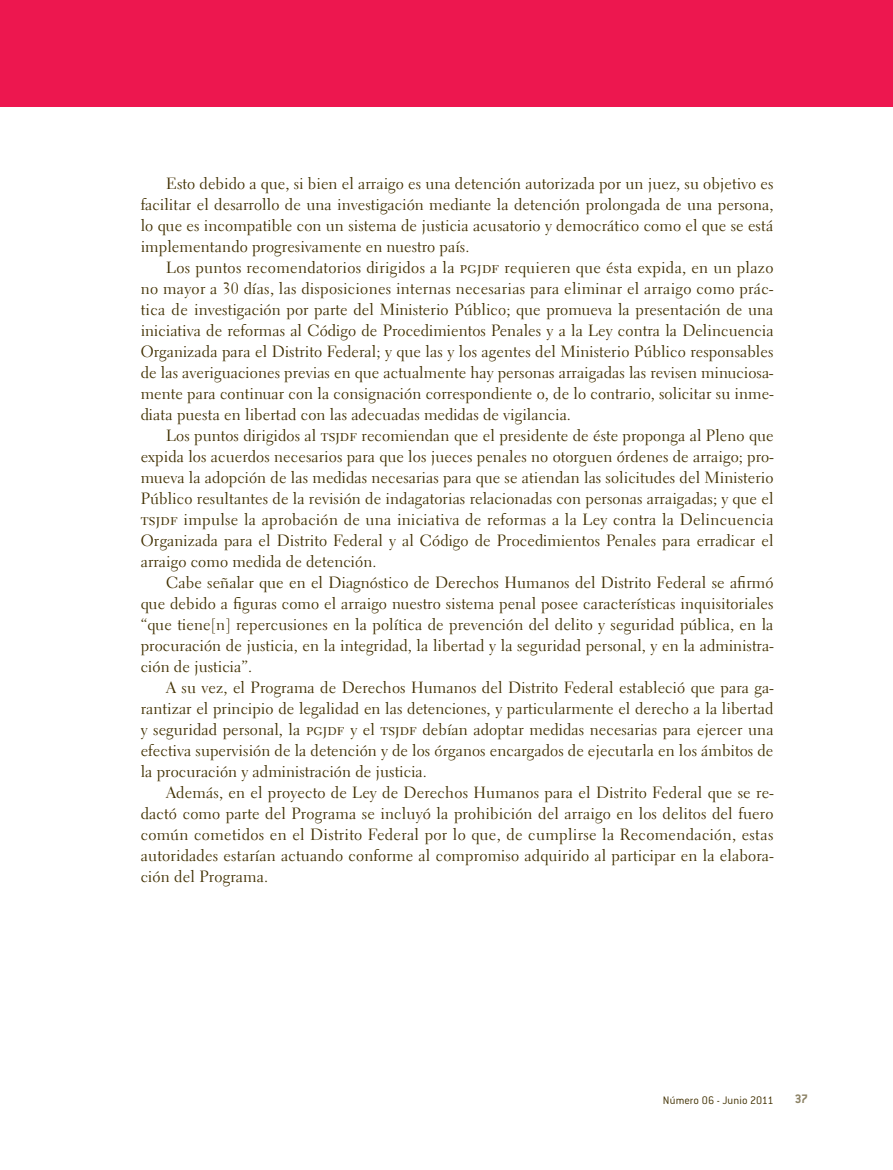
<style>
.page{position:relative;width:893px;height:1170px;background:#fff}
.page>*{position:absolute;margin:0;border:0;box-sizing:border-box;transform-origin:0 0}
.t1{font:16.2px/21px "Electra LT Std";letter-spacing:.005em;color:#413000;text-align:justify}
.t2{font:700 13.5px "Conduit ITC Std";color:#8d8366}
.t3{font:300 12px "Conduit ITC Std";letter-spacing:.02em;color:#413000}
</style>
<div class="page">
<div style="left:0;top:0;width:893px;height:106px;background:#ed174f"></div>
<p class="t1" style="left:141px;top:173px;width:634px;text-indent:26px">Esto debido a que, si bien el arraigo es una detención autorizada por un juez, su objetivo es facilitar el desarrollo de una investigación mediante la detención prolongada de una persona, lo que es incompatible con un sistema de justicia acusatorio y democrático como el que se está implementando progresivamente en nuestro país.</p>
<p class="t1" style="left:141px;top:257px;width:634px;text-indent:26px">Los puntos recomendatorios dirigidos a la pgjdf requieren que ésta expida, en un plazo no mayor a 30 días, las disposiciones internas necesarias para eliminar el arraigo como prác&shy;tica de investigación por parte del Ministerio Público; que promueva la presentación de una iniciativa de reformas al Código de Procedimientos Penales y a la Ley contra la Delincuencia Organizada para el Distrito Federal; y que las y los agentes del Ministerio Público responsables de las averiguaciones previas en que actualmente hay personas arraigadas las revisen minuciosa&shy;mente para continuar con la consignación correspondiente o, de lo contrario, solicitar su inme&shy;diata puesta en libertad con las adecuadas medidas de vigilancia.</p>
<p class="t1" style="left:141px;top:425px;width:634px;text-indent:26px">Los puntos dirigidos al tsjdf recomiendan que el presidente de éste proponga al Pleno que expida los acuerdos necesarios para que los jueces penales no otorguen órdenes de arraigo; pro&shy;mueva la adopción de las medidas necesarias para que se atiendan las solicitudes del Ministerio Público resultantes de la revisión de indagatorias relacionadas con personas arraigadas; y que el tsjdf impulse la aprobación de una iniciativa de reformas a la Ley contra la Delincuencia Organizada para el Distrito Federal y al Código de Procedimientos Penales para erradicar el arraigo como medida de detención.</p>
<p class="t1" style="left:141px;top:572px;width:634px;text-indent:26px">Cabe señalar que en el Diagnóstico de Derechos Humanos del Distrito Federal se afirmó que debido a figuras como el arraigo nuestro sistema penal posee características inquisitoriales “que tiene[n] repercusiones en la política de prevención del delito y seguridad pública, en la procuración de justicia, en la integridad, la libertad y la seguridad personal, y en la administra&shy;ción de justicia”.</p>
<p class="t1" style="left:141px;top:677px;width:634px;text-indent:26px">A su vez, el Programa de Derechos Humanos del Distrito Federal estableció que para ga&shy;rantizar el principio de legalidad en las detenciones, y particularmente el derecho a la libertad y seguridad personal, la pgjdf y el tsjdf debían adoptar medidas necesarias para ejercer una efectiva supervisión de la detención y de los órganos encargados de ejecutarla en los ámbitos de la procuración y administración de justicia.</p>
<p class="t1" style="left:141px;top:782px;width:634px;text-indent:26px">Además, en el proyecto de Ley de Derechos Humanos para el Distrito Federal que se re&shy;dactó como parte del Programa se incluyó la prohibición del arraigo en los delitos del fuero común cometidos en el Distrito Federal por lo que, de cumplirse la Recomendación, estas autoridades estarían actuando conforme al compromiso adquirido al participar en la elabora&shy;ción del Programa.</p>
<p class="t3" style="left:663px;top:1092px;width:112px">Número 06 - Junio 2011</p>
<p class="t2" style="left:795px;top:1090px;width:15px">37</p>
</div>
